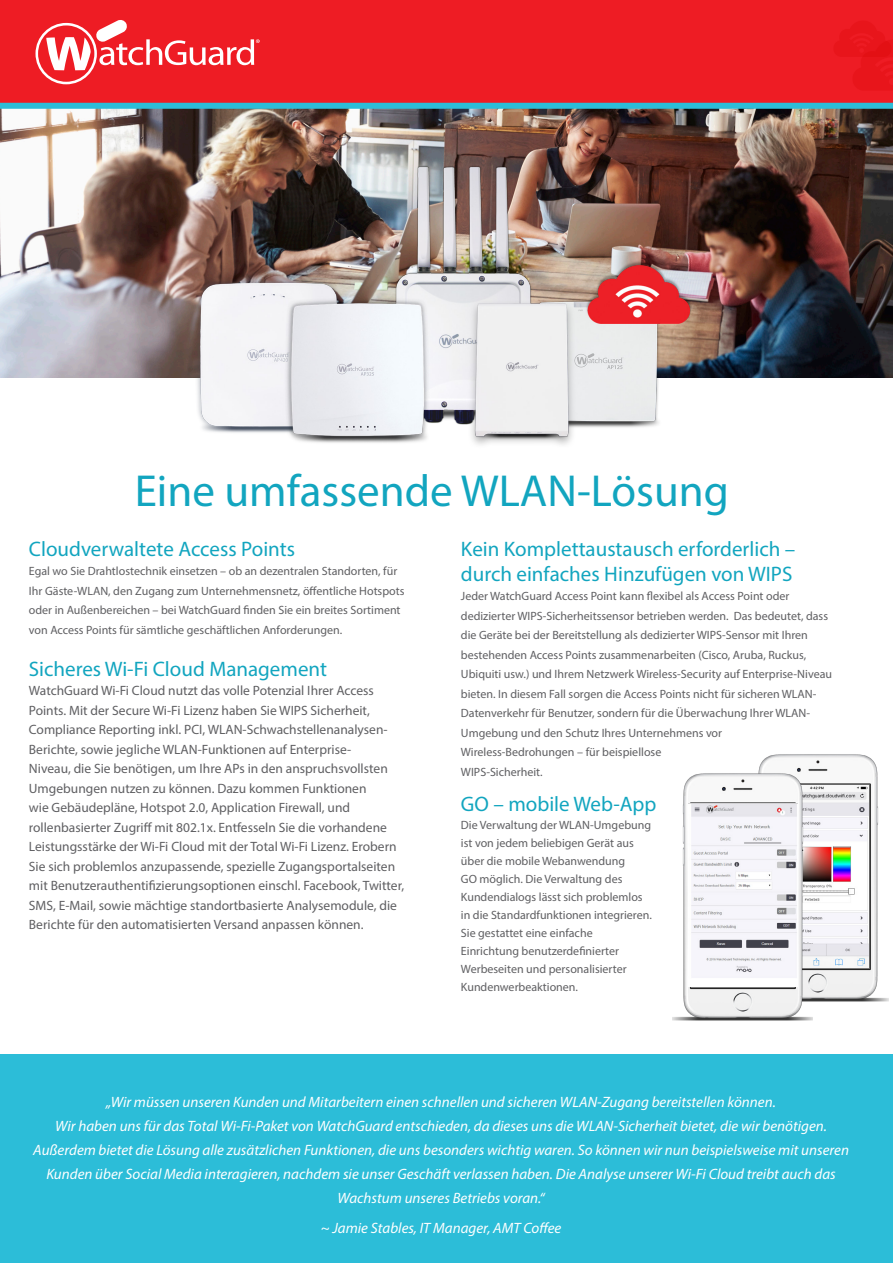
<style>
.page{position:relative;width:893px;height:1263px;background:#fff}
.page>*{position:absolute;margin:0;border:0;box-sizing:border-box;transform-origin:0 0}
.subhead_-_blue{font:45px "Myriad Pro";color:#12a5bf}
.subhead_-_blue-2{font:21px/25.2px "Myriad Pro";color:#12a5bf}
._2017_-_Quote_Italic{font:italic 15px/24px "Myriad Pro";color:#fff;text-align:center}
.AB_body_copy{font:13.5px/19.5px "Myriad Pro";color:#5f5f62}
.AB_body_copy-2{font:12px/19.5px "Myriad Pro";color:#5f5f62}
</style>
<div class="page">
<img style="left:0;top:109px;width:893px;height:268px">
<div style="left:0;top:0;width:893px;height:103px;background:#ee1c24"></div>
<div style="left:0;top:103px;width:893px;height:6px;background:#2cbdd8"></div>
<svg style="left:36px;top:19px;width:224px;height:65px"></svg>
<img style="left:759px;top:754px;width:129px;height:248px">
<img style="left:813px;top:785px;width:56px;height:182px">
<div style="left:0;top:1055px;width:893px;height:208px;background:#2cbdd8"></div>
<img style="left:673px;top:767px;width:140px;height:254px">
<img style="left:689px;top:803px;width:109px;height:184px">
<img style="left:177px;top:147px;width:528px;height:298px">
<p class="subhead_-_blue" style="left:135px;top:463px;width:596px">Eine umfassende WLAN-Lösung</p>
<p class="subhead_-_blue-2" style="left:29px;top:536px;width:268px">Cloudverwaltete Access Points</p>
<p class="AB_body_copy-2" style="left:29px;top:561px;width:377px">Egal wo Sie Drahtlostechnik einsetzen – ob an dezentralen Standorten, für Ihr Gäste-WLAN, den Zugang zum Unternehmensnetz, öffentliche Hotspots oder in Außenbereichen – bei WatchGuard finden Sie ein breites Sortiment von Access Points für sämtliche geschäftlichen Anforderungen.</p>
<p class="subhead_-_blue-2" style="left:29px;top:656px;width:300px">Sicheres Wi-Fi Cloud Management</p>
<p class="AB_body_copy" style="left:29px;top:681px;width:377px">WatchGuard Wi-Fi Cloud nutzt das volle Potenzial Ihrer Access Points. Mit der Secure Wi-Fi Lizenz haben Sie WIPS Sicherheit, Compliance Reporting inkl. PCI, WLAN-Schwachstellenanalysen-Berichte, sowie jegliche WLAN-Funktionen auf Enterprise-<br>Niveau, die Sie benötigen, um Ihre APs in den anspruchsvollsten Umgebungen nutzen zu können. Dazu kommen Funktionen<br>wie Gebäudepläne, Hotspot 2.0, Application Firewall, und rollenbasierter Zugriff mit 802.1x. Entfesseln Sie die vorhandene Leistungsstärke der Wi-Fi Cloud mit der Total Wi-Fi Lizenz. Erobern Sie sich problemlos anzupassende, spezielle Zugangsportalseiten mit Benutzerauthentifizierungsoptionen einschl. Facebook, Twitter, SMS, E-Mail, sowie mächtige standortbasierte Analysemodule, die Berichte für den automatisierten Versand anpassen können.</p>
<p class="subhead_-_blue-2" style="left:461px;top:536px;width:336px">Kein Komplettaustausch erforderlich – durch einfaches Hinzufügen von WIPS</p>
<p class="AB_body_copy-2" style="left:461px;top:586px;width:373px">Jeder WatchGuard Access Point kann flexibel als Access Point oder dedizierter WIPS-Sicherheitssensor betrieben werden. Das bedeutet, dass die Geräte bei der Bereitstellung als dedizierter WIPS-Sensor mit Ihren bestehenden Access Points zusammenarbeiten (Cisco, Aruba, Ruckus, Ubiquiti usw.) und Ihrem Netzwerk Wireless-Security auf Enterprise-Niveau bieten. In diesem Fall sorgen die Access Points nicht für sicheren WLAN-Datenverkehr für Benutzer, sondern für die Überwachung Ihrer WLAN-Umgebung und den Schutz Ihres Unternehmens vor Wireless-Bedrohungen – für beispiellose<br>WIPS-Sicherheit.</p>
<p class="subhead_-_blue-2" style="left:461px;top:791px;width:197px">GO – mobile Web-App</p>
<p class="AB_body_copy-2" style="left:461px;top:816px;width:192px;line-height:18px">Die Verwaltung der WLAN-Umgebung ist von jedem beliebigen Gerät aus über die mobile Webanwendung<br>GO möglich. Die Verwaltung des Kundendialogs lässt sich problemlos in die Standardfunktionen integrieren.<br>Sie gestattet eine einfache Einrichtung benutzerdefinierter Werbeseiten und personalisierter Kundenwerbeaktionen.</p>
<p class="_2017_-_Quote_Italic" style="left:33px;top:1089px;width:817px">„Wir müssen unseren Kunden und Mitarbeitern einen schnellen und sicheren WLAN-Zugang bereitstellen können.<br>Wir haben uns für das Total Wi-Fi-Paket von WatchGuard entschieden, da dieses uns die WLAN-Sicherheit bietet, die wir benötigen.<br>Außerdem bietet die Lösung alle zusätzlichen Funktionen, die uns besonders wichtig waren. So können wir nun beispielsweise mit unseren Kunden über Social Media interagieren, nachdem sie unser Geschäft verlassen haben. Die Analyse unserer Wi-Fi Cloud treibt auch das Wachstum unseres Betriebs voran.“</p>
<p class="_2017_-_Quote_Italic" style="left:321px;top:1215px;width:242px">~ Jamie Stables, IT Manager, AMT Coffee</p>
</div>
